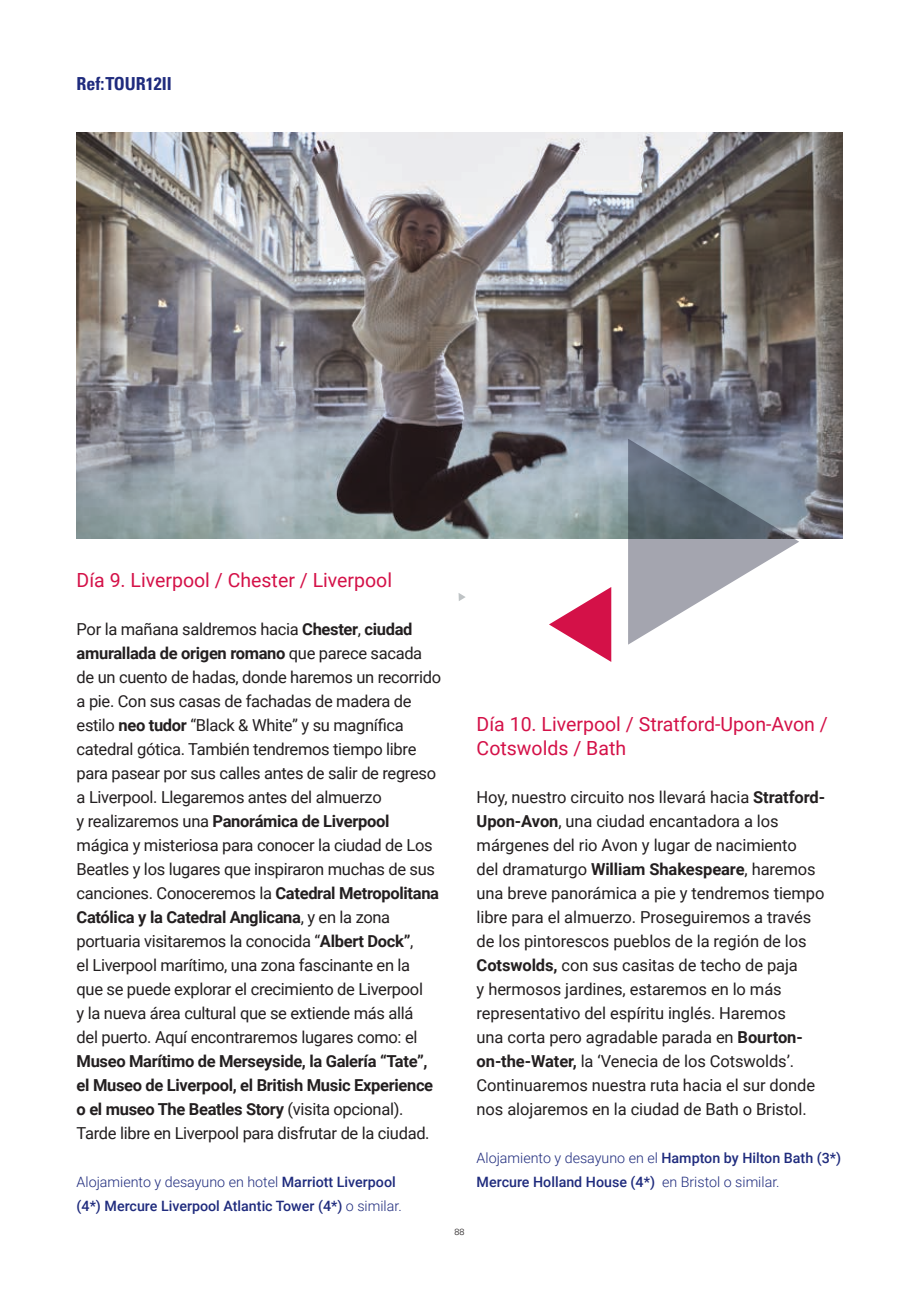
<style>
.page{position:relative;width:908px;height:1289px;background:#fff}
.page>*{position:absolute;margin:0;border:0;box-sizing:border-box;transform-origin:0 0}
.t1{font:19.5px/24px "Roboto";color:#d41148}
.t2{font:700 condensed 18px "Univers";color:#1f2b7d}
.t3{font:16.5px/24px "Roboto";letter-spacing:-.02em;color:#231f20}
.t4{font:700 16.5px/24px "Roboto";letter-spacing:-.02em;color:#231f20}
.t5{font:500 14.25px/24px "Roboto";color:#1f2b7d}
.t6{font:300 9px "Univers";color:#231f20}
.s1{font-weight:700}
.s2{font-weight:400}
.s3{font-weight:300}
</style>
<div class="page">
<img style="left:77px;top:132px;width:765px;height:407px">
<svg style="left:458px;top:593px;width:7px;height:8px"></svg>
<svg style="left:628px;top:439px;width:171px;height:205px"></svg>
<svg style="left:549px;top:587px;width:62px;height:75px"></svg>
<p class="t2" style="left:77px;top:72px;width:97px">Ref: TOUR12II</p>
<p class="t1" style="left:77px;top:567px;width:317px">Día 9. Liverpool / Chester / Liverpool</p>
<p class="t3" style="left:77px;top:616px;width:366px">Por la mañana saldremos hacia <span class="s1">Chester</span>, <span class="s1">ciudad amurallada de origen romano</span> que parece sacada de un cuento de hadas, donde haremos un recorrido a pie. Con sus casas de fachadas de madera de estilo <span class="s1">neo tudor</span> “Black &amp; White” y su magnífica catedral gótica. También tendremos tiempo libre para pasear por sus calles antes de salir de regreso a Liverpool. Llegaremos antes del almuerzo<br>y realizaremos una <span class="s1">Panorámica de Liverpool </span>mágica y misteriosa para conocer la ciudad de Los Beatles y los lugares que inspiraron muchas de sus canciones. Conoceremos la <span class="s1">Catedral Metropolitana Católica y la Catedral Anglicana</span>, y en la zona portuaria visitaremos la conocida “<span class="s1">Albert Dock”</span>,<br>el Liverpool marítimo, una zona fascinante en la<br>que se puede explorar el crecimiento de Liverpool<br>y la nueva área cultural que se extiende más allá<br>del puerto. Aquí encontraremos lugares como: el</p>
<p class="t4" style="left:77px;top:1048px;width:358px">Museo Marítimo de Merseyside, la Galería “Tate”, el Museo de Liverpool, el British Music Experience o el museo The Beatles Story <span class="s2">(visita opcional).<br>Tarde libre en Liverpool para disfrutar de la ciudad.</span></p>
<p class="t5" style="left:77px;top:1169px;width:326px"><span class="s3">Alojamiento y desayuno en hotel</span> Marriott Liverpool (4*) Mercure Liverpool Atlantic Tower (4*) <span class="s3">o similar.</span></p>
<p class="t1" style="left:476px;top:711px;width:352px">Día 10. Liverpool / Stratford-Upon-Avon /<br>Cotswolds / Bath</p>
<p class="t3" style="left:476px;top:784px;width:350px">Hoy, nuestro circuito nos llevará hacia <span class="s1">Stratford-Upon-Avon</span>, una ciudad encantadora a los márgenes del rio Avon y lugar de nacimiento<br>del dramaturgo <span class="s1">William Shakespeare</span>, haremos una breve panorámica a pie y tendremos tiempo libre para el almuerzo. Proseguiremos a través de los pintorescos pueblos de la región de los <span class="s1">Cotswolds,</span> con sus casitas de techo de paja<br>y hermosos jardines, estaremos en lo más representativo del espíritu inglés. Haremos<br>una corta pero agradable parada en <span class="s1">Bourton&shy;on-the-Water,</span> la ‘Venecia de los Cotswolds’.<br>Continuaremos nuestra ruta hacia el sur donde nos alojaremos en la ciudad de Bath o Bristol.</p>
<p class="t5" style="left:476px;top:1145px;width:366px"><span class="s3">Alojamiento y desayuno en el</span> Hampton by Hilton Bath (3*)<br>Mercure Holland House (4*) <span class="s3">en Bristol o similar.</span></p>
<p class="t6" style="left:454px;top:1226px;width:12px">88</p>
</div>
